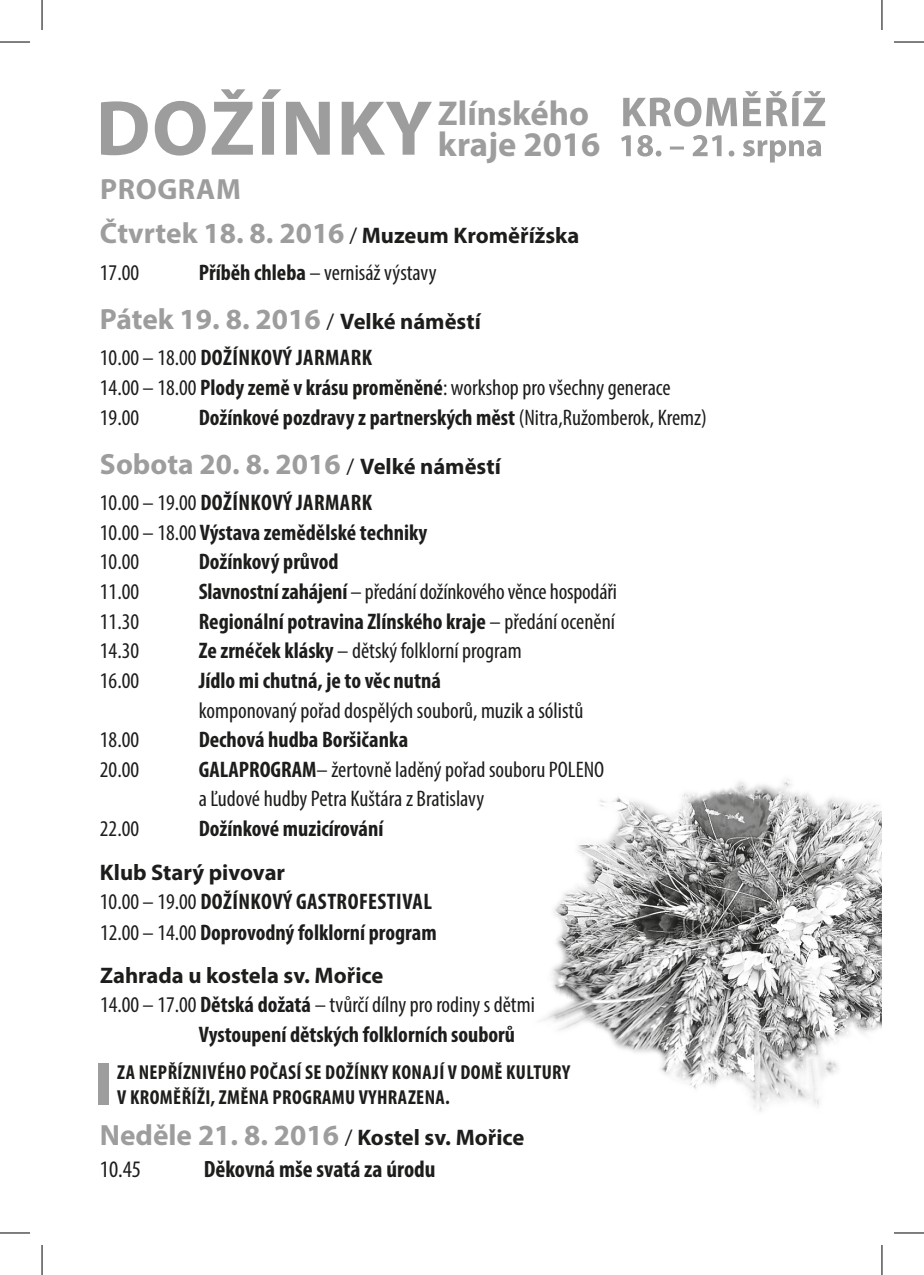
<style>
.page{position:relative;width:924px;height:1275px;background:#fff}
.page>*{position:absolute;margin:0;border:0;box-sizing:border-box;transform-origin:0 0}
.t1{font:700 78.4px "Myriad Pro";letter-spacing:.02em;color:#9d9d9d}
.t2{font:700 34.6px/31px "Myriad Pro";color:#9d9d9d}
.t3{font:700 29.2px "Myriad Pro";color:#9d9d9d}
.t4{font:700 condensed 23.6px "Myriad Pro";color:#1d1d1b}
.t5{font:condensed 23.6px "Myriad Pro";color:#1d1d1b}
.t6{font:condensed 22.6px/29.6px "Myriad Pro";color:#1d1d1b}
.t7{font:700 condensed 22.6px "Myriad Pro";color:#1d1d1b}
.t8{font:700 condensed 22.6px/29.6px "Myriad Pro";letter-spacing:.02em;color:#1d1d1b}
.t9{font:700 22.6px/36.8px "Myriad Pro";color:#1d1d1b}
.t10{font:700 condensed 20.2px/25.2px "Myriad Pro";letter-spacing:.02em;color:#1d1d1b}
.s1{font-size:29.2px;color:#9d9d9d}
.s2{font-weight:400}
.s3{font-weight:400;font-stretch:condensed}
.s4{font-weight:700}
.s5{font-weight:400;font-size:22.6px;color:#1d1d1b}
.s6{font-size:22.6px;color:#1d1d1b}
.s7{font-stretch:normal}
</style>
<div class="page">
<img style="left:540px;top:779px;width:341px;height:333px">
<div style="left:99px;top:1063px;width:10px;height:42px;background:#9d9d9d"></div>
<svg style="left:623px;top:91px;width:201px;height:36px"></svg>
<svg style="left:621px;top:135px;width:199px;height:27px"></svg>
<hr style="left:0;top:42px;width:30px;height:1px;background:#000">
<hr style="left:893px;top:42px;width:30px;height:1px;background:#000">
<hr style="left:0;top:1232px;width:30px;height:1px;background:#000">
<hr style="left:893px;top:1232px;width:30px;height:1px;background:#000">
<hr style="left:42px;top:0;width:1px;height:30px;background:#000">
<hr style="left:42px;top:1245px;width:1px;height:30px;background:#000">
<hr style="left:881px;top:0;width:1px;height:30px;background:#000">
<hr style="left:881px;top:1245px;width:1px;height:30px;background:#000">
<h1 class="t1" style="left:96px;top:77px;width:338px">Dožínky</h1>
<h2 class="t2" style="left:437px;top:96px;width:164px">Zlínského kraje 2016</h2>
<p class="t3" style="left:100px;top:170px;width:142px">Program</p>
<p class="t9" style="left:100px;top:216px;width:481px"><span class="s1">Čtvrtek 18. 8. 2016</span> <span class="s2">/</span> Muzeum Kroměřížska<br><span class="s3">17.00</span></p>
<p class="t6" style="left:199px;top:257px;width:239px"><span class="s4">Příběh chleba</span> – vernisáž výstavy</p>
<p class="t3" style="left:100px;top:300px;width:382px">Pátek 19. 8. 2016 <span class="s5">/</span> <span class="s6">Velké náměstí</span></p>
<p class="t6" style="left:100px;top:343px;width:572px">10.00 – 18.00 <span class="s4">Dožínkový jarmark<br></span>14.00 – 18.00 <span class="s4">Plody země v krásu proměněné</span>: workshop pro všechny generace<br>19.00</p>
<p class="t7" style="left:199px;top:403px;width:509px">Dožínkové pozdravy z partnerských měst <span class="s2">(Nitra,Ružomberok, Kremz)</span></p>
<p class="t3" style="left:100px;top:445px;width:402px">Sobota 20. 8. 2016 <span class="s5">/</span> <span class="s6">Velké náměstí</span></p>
<p class="t8" style="left:100px;top:487px;width:328px"><span class="s2">10.00 – 19.00</span> Dožínkový jarmark<br><span class="s2">10.00 – 18.00</span> Výstava zemědělské techniky<br><span class="s2">10.00</span></p>
<p class="t7" style="left:199px;top:548px;width:141px">Dožínkový průvod</p>
<p class="t6" style="left:100px;top:576px;width:41px">11.00</p>
<p class="t6" style="left:199px;top:576px;width:419px"><span class="s4">Slavnostní zahájení</span> – předání dožínkového věnce hospodáři</p>
<p class="t6" style="left:100px;top:606px;width:77px">11.30 <span class="s4">R</span></p>
<p class="t7" style="left:209px;top:607px;width:407px">egionální potravina Zlínského kraje <span class="s2">– předání ocenění</span></p>
<p class="t6" style="left:100px;top:635px;width:41px">14.30</p>
<p class="t6" style="left:199px;top:635px;width:324px"><span class="s4">Ze zrnéček klásky</span> – dětský folklorní program</p>
<p class="t6" style="left:100px;top:665px;width:75px">16.00 <span class="s4">J</span></p>
<p class="t7" style="left:205px;top:666px;width:237px">ídlo mi chutná, je to věc nutná</p>
<p class="t6" style="left:199px;top:695px;width:386px">komponovaný pořad dospělých souborů, muzik a sólistů</p>
<p class="t6" style="left:100px;top:724px;width:41px">18.00</p>
<p class="t7" style="left:199px;top:725px;width:211px">Dechová hudba Boršičanka</p>
<p class="t6" style="left:100px;top:754px;width:41px">20.00</p>
<p class="t6" style="left:199px;top:754px;width:407px"><span class="s4">GALAPROGRAM</span>– žertovně laděný pořad souboru POLENO a Ľudové hudby Petra Kuštára z Bratislavy</p>
<p class="t6" style="left:100px;top:813px;width:41px">22.00</p>
<p class="t7" style="left:199px;top:814px;width:186px">Dožínkové muzicírování</p>
<p class="t8" style="left:100px;top:856px;width:338px"><span class="s7">Klub Starý pivovar<br></span><span class="s2">10.00 – 19.00</span> Dožínkový gastrofestival<br><span class="s2">12.00 – 14.00</span> Doprovodný folklorní program</p>
<p class="t9" style="left:100px;top:956px;width:285px">Zahrada u kostela sv. Mořice</p>
<p class="t6" style="left:100px;top:989px;width:436px">14.00 – 17.00 <span class="s4">Dětská dožatá</span> – tvůrčí dílny pro rodiny s dětmi</p>
<p class="t7" style="left:199px;top:1020px;width:317px">Vystoupení dětských folklorních souborů</p>
<p class="t10" style="left:117px;top:1059px;width:454px">za nepříznivého počasí se dožínky konají v domě kultury v kroměříži, změna programu vyhrazena.</p>
<p class="t3" style="left:100px;top:1116px;width:426px">Neděle 21. 8. 2016 <span class="s5">/</span> <span class="s6">Kostel sv. Mořice</span></p>
<p class="t5" style="left:100px;top:1155px;width:43px">10.45</p>
<p class="t4" style="left:204px;top:1154px;width:233px">Děkovná mše svatá za úrodu</p>
</div>
